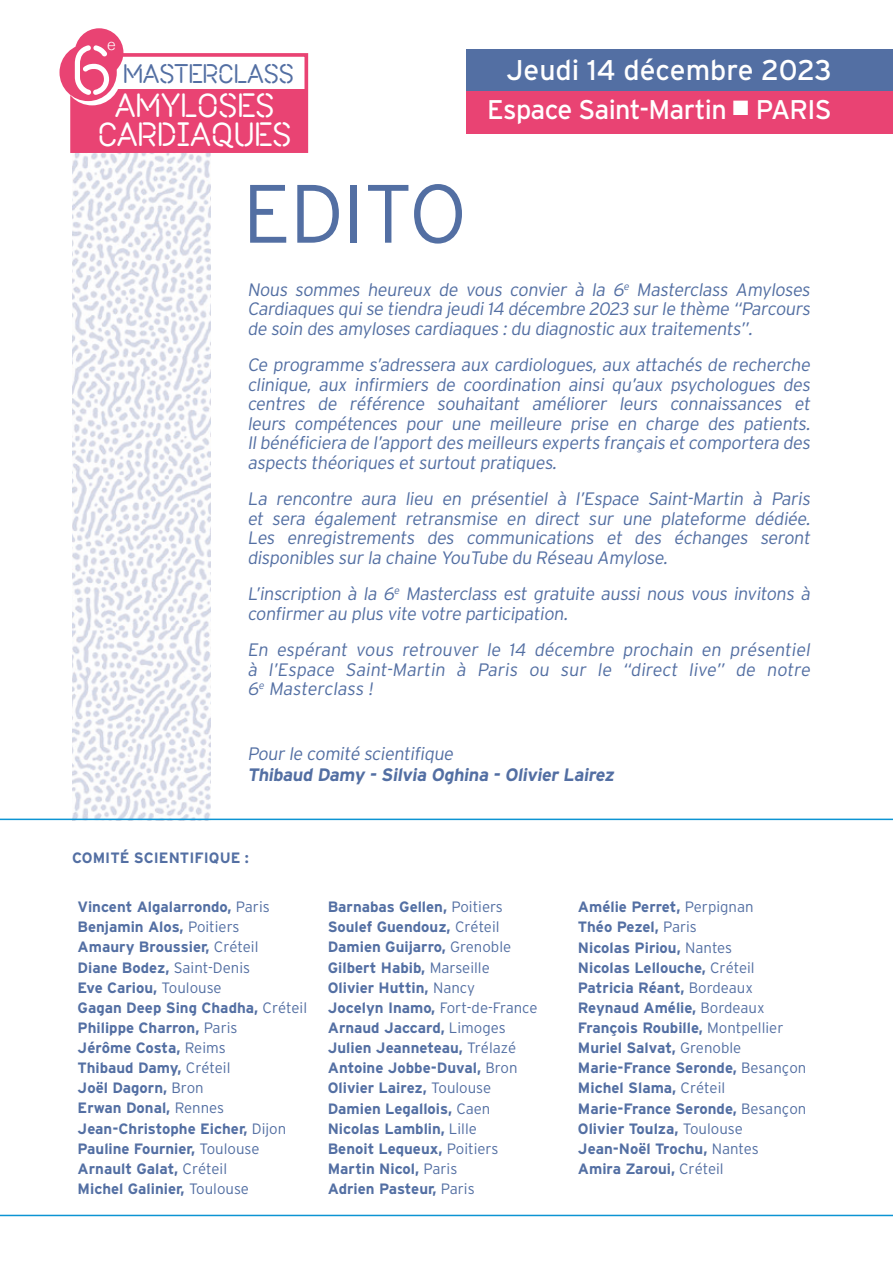
<style>
.page{position:relative;width:893px;height:1263px;background:#fff}
.page>*{position:absolute;margin:0;border:0;box-sizing:border-box;transform-origin:0 0}
.t1{font:300 82.5px "Interstate";letter-spacing:-.015em;color:#536fa3}
.t2{font:67.05px "ROSKA";color:#fff}
.t3{font:32.25px/29px "ROSKA";color:#fff;text-align:center}
.t4{font:28.5px "Interstate";color:#fff}
.t5{font:27px "Interstate";letter-spacing:-.025em;color:#fff}
.t6{font:25.8px "ROSKA";color:#536fa3}
.t7{font:300 18px/19.5px "Interstate";color:#536fa3;text-align:justify}
.t8{font:700 18px "Interstate";color:#536fa3}
.t9{font:300 15.45px "Helvetica";color:#fff}
.t10{font:700 15px/20.1px "Interstate";color:#536fa3}
.s1{font-weight:300}
</style>
<div class="page">
<img style="left:72px;top:155px;width:138px;height:664px">
<svg style="left:68px;top:51px;width:241px;height:104px"></svg>
<div style="left:71px;top:89px;width:236px;height:61px;background:#e94373"></div>
<div style="left:64px;top:48px;width:57px;height:57px;background:#fff;border-radius:50%"></div>
<div style="left:60px;top:44px;width:57px;height:57px;background:#e94373;border-radius:50%"></div>
<div style="left:75px;top:28px;width:48px;height:49px;background:#e94373;border-radius:50%"></div>
<svg style="left:0;top:819px;width:893px;height:397px"></svg>
<div style="left:466px;top:49px;width:427px;height:43px;background:#536fa3"></div>
<div style="left:466px;top:91px;width:427px;height:43px;background:#e94373"></div>
<p class="t9" style="left:107px;top:32px;width:10px">e</p>
<h2 class="t2" style="left:70px;top:28px;width:44px">6</h2>
<h3 class="t6" style="left:124px;top:57px;width:172px">MASTERCLASS</h3>
<h3 class="t3" style="left:98px;top:89px;width:195px">AMYLOSES<br>CARDIAQUES</h3>
<h3 class="t4" style="left:506px;top:54px;width:327px">Jeudi 14 décembre 2023</h3>
<h3 class="t5" style="left:487px;top:95px;width:346px">Espace Saint-Martin ■ PARIS</h3>
<h1 class="t1" style="left:243px;top:167px;width:226px">EDITO</h1>
<p class="t7" style="left:247px;top:280px;width:567px">Nous sommes heureux de vous convier à la 6<sup>e</sup> Masterclass Amyloses Cardiaques quise tiendra jeudi14 décembre 2023 sur le thème “Parcours de soin des amyloses cardiaques : du diagnostic aux traitements”.</p>
<p class="t7" style="left:247px;top:355px;width:567px">Ce programme s’adressera aux cardiologues, aux attachés de recherche clinique, aux infirmiers de coordination ainsi qu’aux psychologues des centres de référence souhaitant améliorer leurs connaissances et leurs compétences pour une meilleure prise en charge des patients.<br>Ilbénéficiera de l’apport des meilleurs experts français et comportera des aspects théoriques et surtout pratiques.</p>
<p class="t7" style="left:247px;top:489px;width:567px">La rencontre aura lieu en présentiel à l’Espace Saint-Martin à Paris et sera également retransmise en direct sur une plateforme dédiée.<br>Les enregistrements des communications et des échanges seront disponibles sur la chaine YouTube du Réseau Amylose.</p>
<p class="t7" style="left:247px;top:584px;width:567px">L’inscription à la 6<sup>e</sup> Masterclass est gratuite aussi nous vous invitons à confirmer au plus vite votre participation.</p>
<p class="t7" style="left:247px;top:640px;width:567px">En espérant vous retrouver le 14 décembre prochain en présentiel à l’Espace Saint-Martin à Paris ou sur le “direct live” de notre 6<sup>e</sup> Masterclass !</p>
<p class="t7" style="left:247px;top:744px;width:210px">Pour le comité scientifique</p>
<p class="t8" style="left:247px;top:765px;width:371px">Thibaud Damy - Silvia Oghina - Olivier Lairez</p>
<p class="t10" style="left:72px;top:847px;width:178px">COMITÉ SCIENTIFIQUE :</p>
<p class="t10" style="left:78px;top:897px;width:231px">Vincent Algalarrondo, <span class="s1">Paris<br></span>Benjamin Alos, <span class="s1">Poitiers<br></span>Amaury Broussier, <span class="s1">Créteil<br></span>Diane Bodez, <span class="s1">Saint-Denis<br></span>Eve Cariou, <span class="s1">Toulouse<br></span>Gagan Deep Sing Chadha, <span class="s1">Créteil<br></span>Philippe Charron, <span class="s1">Paris<br></span>Jérôme Costa, <span class="s1">Reims<br></span>Thibaud Damy, <span class="s1">Créteil<br></span>Joël Dagorn, <span class="s1">Bron<br></span>Erwan Donal, <span class="s1">Rennes<br></span>Jean-Christophe Eicher, <span class="s1">Dijon<br></span>Pauline Fournier, <span class="s1">Toulouse<br></span>Arnault Galat, <span class="s1">Créteil<br></span>Michel Galinier, <span class="s1">Toulouse</span></p>
<p class="t10" style="left:328px;top:897px;width:211px">Barnabas Gellen, <span class="s1">Poitiers<br></span>Soulef Guendouz, <span class="s1">Créteil<br></span>Damien Guijarro, <span class="s1">Grenoble<br></span>Gilbert Habib, <span class="s1">Marseille<br></span>Olivier Huttin, <span class="s1">Nancy<br></span>Jocelyn Inamo, <span class="s1">Fort-de-France<br></span>Arnaud Jaccard, <span class="s1">Limoges<br></span>Julien Jeanneteau, <span class="s1">Trélazé<br></span>Antoine Jobbe-Duval, <span class="s1">Bron<br></span>Olivier Lairez, <span class="s1">Toulouse<br></span>Damien Legallois, <span class="s1">Caen<br></span>Nicolas Lamblin, <span class="s1">Lille<br></span>Benoit Lequeux, <span class="s1">Poitiers<br></span>Martin Nicol, <span class="s1">Paris<br></span>Adrien Pasteur, <span class="s1">Paris</span></p>
<p class="t10" style="left:578px;top:897px;width:230px">Amélie Perret, <span class="s1">Perpignan<br></span>Théo Pezel, <span class="s1">Paris<br></span>Nicolas Piriou, <span class="s1">Nantes<br></span>Nicolas Lellouche, <span class="s1">Créteil<br></span>Patricia Réant, <span class="s1">Bordeaux<br></span>Reynaud Amélie, <span class="s1">Bordeaux<br></span>François Roubille, <span class="s1">Montpellier<br></span>Muriel Salvat, <span class="s1">Grenoble<br></span>Marie-France Seronde, <span class="s1">Besançon<br></span>Michel Slama, <span class="s1">Créteil<br></span>Marie-France Seronde, <span class="s1">Besançon<br></span>Olivier Toulza, <span class="s1">Toulouse<br></span>Jean-Noël Trochu, <span class="s1">Nantes<br></span>Amira Zaroui, <span class="s1">Créteil</span></p>
</div>
